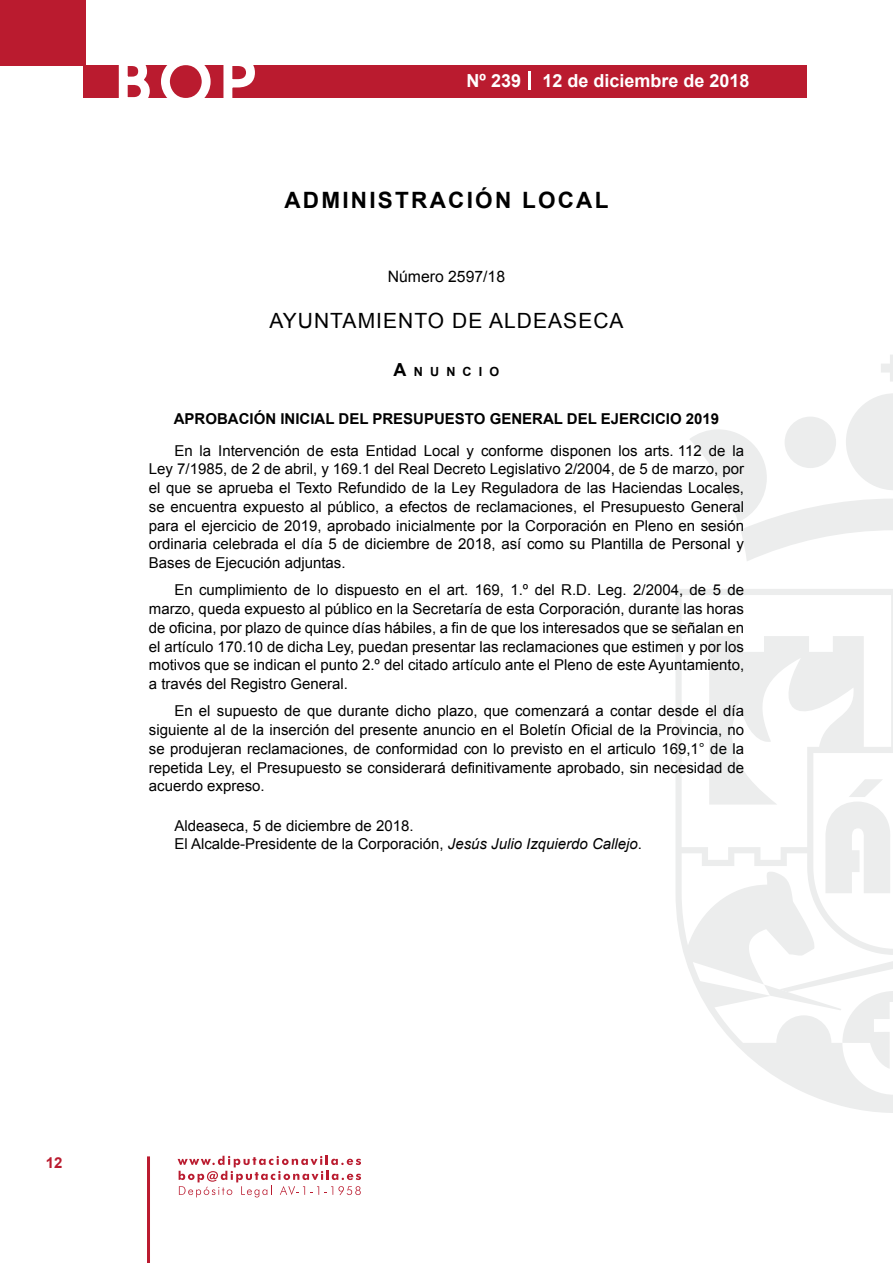
<style>
.page{position:relative;width:893px;height:1263px;background:#fff}
.page>*{position:absolute;margin:0;border:0;box-sizing:border-box;transform-origin:0 0}
.t1{font:500 61.5px "Avant Garde";color:#fff}
.t2{font:700 22.5px "Arial";letter-spacing:.1em;color:#000}
.t3{font:21px "Arial";letter-spacing:.05em;color:#000}
.t4{font:700 18px "Arial";color:#fff}
.t5{font:15.75px "Arial";color:#000}
.t6{font:15px/18.8px "Arial";color:#000;text-align:justify}
.t7{font:700 15px "Arial";color:#000}
.t8{font:700 15px "Arial";color:#ba1b2f}
.t9{font:700 12.6px "Arial";letter-spacing:.57em;color:#000}
.s1{font-size:18px}
.s2{font-style:italic}
</style>
<div class="page">
<svg style="left:178px;top:1156px;width:183px;height:41px"></svg>
<hr style="left:147px;top:1156px;width:3px;height:107px;background:#ba1b2f">
<div style="left:0;top:0;width:85px;height:66px;background:#ba1b2f"></div>
<div style="left:84px;top:65px;width:723px;height:33px;background:#ba1b2f"></div>
<svg style="left:118px;top:65px;width:32px;height:33px"></svg>
<svg style="left:161px;top:65px;width:50px;height:33px"></svg>
<svg style="left:223px;top:65px;width:32px;height:33px"></svg>
<svg style="left:529px;top:71px;width:2px;height:19px"></svg>
<svg style="left:881px;top:355px;width:12px;height:27px"></svg>
<svg style="left:690px;top:393px;width:203px;height:168px"></svg>
<svg style="left:676px;top:589px;width:217px;height:524px"></svg>
<svg style="left:764px;top:984px;width:129px;height:86px"></svg>
<svg style="left:825px;top:779px;width:66px;height:114px"></svg>
<h1 class="t1" style="left:115px;top:44px;width:141px">BOP</h1>
<p class="t4" style="left:467px;top:69px;width:284px">Nº 239 12 de diciembre de 2018</p>
<h2 class="t2" style="left:284px;top:185px;width:325px">ADMINISTRACIÓN LOCAL</h2>
<p class="t5" style="left:388px;top:266px;width:119px">Número 2597/18</p>
<h3 class="t3" style="left:269px;top:307px;width:356px">AYUNTAMIENTO DE ALDEASECA</h3>
<p class="t9" style="left:394px;top:363px;width:107px"><span class="s1">A</span>NUNCIO</p>
<p class="t7" style="left:174px;top:409px;width:547px">APROBACIÓN INICIAL DEL PRESUPUESTO GENERAL DEL EJERCICIO 2019</p>
<p class="t6" style="left:149px;top:441px;width:597px;text-indent:26px">En la Intervención de esta Entidad Local y conforme disponen los arts. 112 de la Ley 7/1985, de 2 de abril, y 169.1 del Real Decreto Legislativo 2/2004, de 5 de marzo, por el que se aprueba el Texto Refundido de la Ley Reguladora de las Haciendas Locales, se encuentra expuesto al público, a efectos de reclamaciones, el Presupuesto General para el ejercicio de 2019, aprobado inicialmente por la Corporación en Pleno en sesión ordinaria celebrada el día 5 de diciembre de 2018, así como su Plantilla de Personal y Bases de Ejecución adjuntas.</p>
<p class="t6" style="left:149px;top:581px;width:597px;text-indent:26px">En cumplimiento de lo dispuesto en el art. 169, 1.º del R.D. Leg. 2/2004, de 5 de marzo, queda expuesto al público en la Secretaría de esta Corporación, durante las horas de oficina, por plazo de quince días hábiles, a fin de que los interesados que se señalan en el artículo 170.10 de dicha Ley, puedan presentar las reclamaciones que estimen y por los motivos que se indican el punto 2.º del citado artículo ante el Pleno de este Ayuntamiento, a través del Registro General.</p>
<p class="t6" style="left:149px;top:702px;width:597px;text-indent:26px">En el supuesto de que durante dicho plazo, que comenzará a contar desde el día siguiente al de la inserción del presente anuncio en el Boletín Oficial de la Provincia, no se produjeran reclamaciones, de conformidad con lo previsto en el articulo 169,1° de la repetida Ley, el Presupuesto se considerará definitivamente aprobado, sin necesidad de acuerdo expreso.</p>
<p class="t6" style="left:174px;top:816px;width:469px">Aldeaseca, 5 de diciembre de 2018.<br>El Alcalde-Presidente de la Corporación, <span class="s2">Jesús Julio Izquierdo Callejo</span>.</p>
<p class="t8" style="left:46px;top:1153px;width:18px">12</p>
</div>
